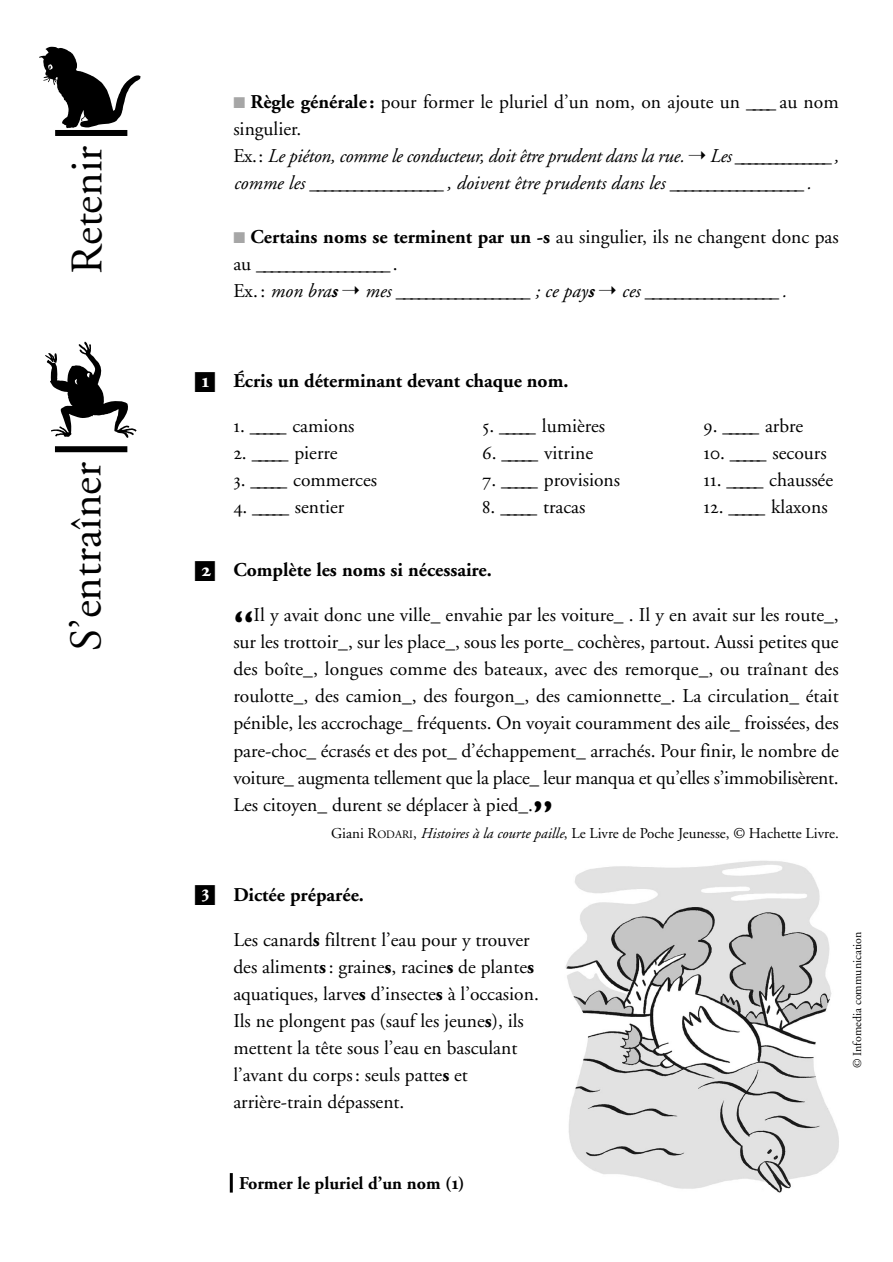
<style>
.page{position:relative;width:893px;height:1262px;background:#fff}
.page>*{position:absolute;margin:0;border:0;box-sizing:border-box;transform-origin:0 0}
.t1{font:45px "B Garamond";color:#000}
.t2{font:19.5px/27px "B Garamond";color:#000;text-align:justify}
.t3{font:italic 19.5px/27px "B Garamond";letter-spacing:-.02em;color:#000}
.t4{font:italic 19.5px/27px "B Garamond";color:#000}
.t5{font:700 19.5px "B Garamond";color:#000}
.t6{font:700 18px "B Garamond";color:#000}
.t7{font:15px "B Garamond";color:#000}
.t8{font:12px "B Garamond";color:#000}
.s1{font-style:normal;color:#a6a6a6}
.s2{font-weight:700;font-style:normal}
.s3{font-style:normal}
.s4{font-weight:700}
.s5{font-weight:400;font-size:36px}
.s6{color:#fff}
.s7{font-family:"Gill Sans";font-weight:700;font-size:36px}
.s8{font-size:11.25px}
.s9{font-style:italic}
</style>
<div class="page">
<img style="left:565px;top:861px;width:274px;height:332px">
<hr style="left:230px;top:1173px;width:3px;height:19px;background:#000">
<svg style="left:39px;top:47px;width:101px;height:81px"></svg>
<div style="left:55px;top:130px;width:72px;height:6px;background:#000"></div>
<div style="left:55px;top:446px;width:72px;height:6px;background:#000"></div>
<svg style="left:45px;top:342px;width:92px;height:96px"></svg>
<h1 class="t1" style="left:69px;top:274px;width:130px;rotate:-90deg">Retenir</h1>
<h1 class="t1" style="left:68px;top:651px;width:190px;rotate:-90deg">S’entraîner</h1>
<p class="t3" style="left:233px;top:90px;width:607px"><span class="s1">•</span> <span class="s2">Règle générale :</span> <span class="s3">pour former le pluriel d’un nom, on ajoute un ____ au nom singulier.<br>Ex.:</span> Le piéton, comme le conducteur, doit être prudent dans la rue. ➝ Les ______________, comme les __________________ , doivent être prudents dans les __________________ .</p>
<p class="t4" style="left:233px;top:225px;width:607px"><span class="s1">•</span> <span class="s2">Certains noms se terminent par un -s</span> <span class="s3">au singulier, ils ne changent donc pas au</span> __________________ <span class="s3">.<br>Ex. :</span> mon bra<span class="s4">s</span> ➝ mes __________________ ; ce pay<span class="s4">s</span> ➝ ces __________________ .</p>
<p class="t5" style="left:194px;top:373px;width:376px"><span class="s5">•</span><span class="s6">1</span> Écris un déterminant devant chaque nom.</p>
<p class="t2" style="left:233px;top:414px;width:123px">1. _____ camions</p>
<p class="t2" style="left:482px;top:414px;width:124px">5. _____ lumières</p>
<p class="t2" style="left:703px;top:414px;width:101px">9. _____ arbre</p>
<p class="t2" style="left:233px;top:441px;width:106px">2. _____ pierre</p>
<p class="t2" style="left:482px;top:441px;width:112px">6. _____ vitrine</p>
<p class="t2" style="left:703px;top:441px;width:125px">10. _____ secours</p>
<p class="t2" style="left:233px;top:468px;width:145px">3. _____ commerces</p>
<p class="t2" style="left:482px;top:468px;width:139px">7. _____ provisions</p>
<p class="t2" style="left:703px;top:468px;width:131px">11. _____ chaussée</p>
<p class="t2" style="left:233px;top:495px;width:113px">4. _____ sentier</p>
<p class="t2" style="left:482px;top:495px;width:105px">8. _____ tracas</p>
<p class="t2" style="left:703px;top:495px;width:126px">12. _____ klaxons</p>
<p class="t5" style="left:194px;top:562px;width:299px"><span class="s5">•</span><span class="s6">2</span> Complète les noms si nécessaire.</p>
<p class="t2" style="left:233px;top:603px;width:607px"><span class="s7">“</span>Il y avait donc une ville_ envahie par les voiture_ . Il y en avait sur les route_, sur les trottoir_, sur les place_, sous les porte_ cochères, partout. Aussi petites que des boîte_, longues comme des bateaux, avec des remorque_, ou traînant des roulotte_, des camion_, des fourgon_, des camionnette_. La circulation_ était pénible, les accrochage_ fréquents. On voyait couramment des aile_ froissées, des pare-choc_ écrasés et des pot_ d’échappement_ arrachés. Pour finir, le nombre de voiture_ augmenta tellement que la place_ leur manqua et qu’elles s’immobilisèrent.<br>Les citoyen_ durent se déplacer à pied_.<span class="s7">”</span></p>
<p class="t7" style="left:331px;top:827px;width:509px">Giani R<span class="s8">ODARI</span>, <span class="s9">Histoires à la courte paille</span>, Le Livre de Poche Jeunesse, © Hachette Livre.</p>
<p class="t5" style="left:194px;top:886px;width:171px"><span class="s5">•</span><sup>3</sup> Dictée préparée.</p>
<p class="t2" style="left:233px;top:927px;width:307px;text-align:left">Les canard<span class="s4">s</span> filtrent l’eau pour y trouver des aliment<span class="s4">s</span>: graine<span class="s4">s</span>, racine<span class="s4">s</span> de plante<span class="s4">s </span>aquatiques, larve<span class="s4">s</span> d’insecte<span class="s4">s</span> à l’occasion.<br>Ils ne plongent pas (sauf les jeune<span class="s4">s</span>), ils mettent la tête sous l’eau en basculant l’avant du corps : seuls patte<span class="s4">s</span> et arrière-train dépassent.</p>
<p class="t8" style="left:852px;top:1068px;width:138px;rotate:-90deg">© Infomedia communication</p>
<p class="t6" style="left:239px;top:1175px;width:227px">Former le pluriel d’un nom (1)</p>
</div>
